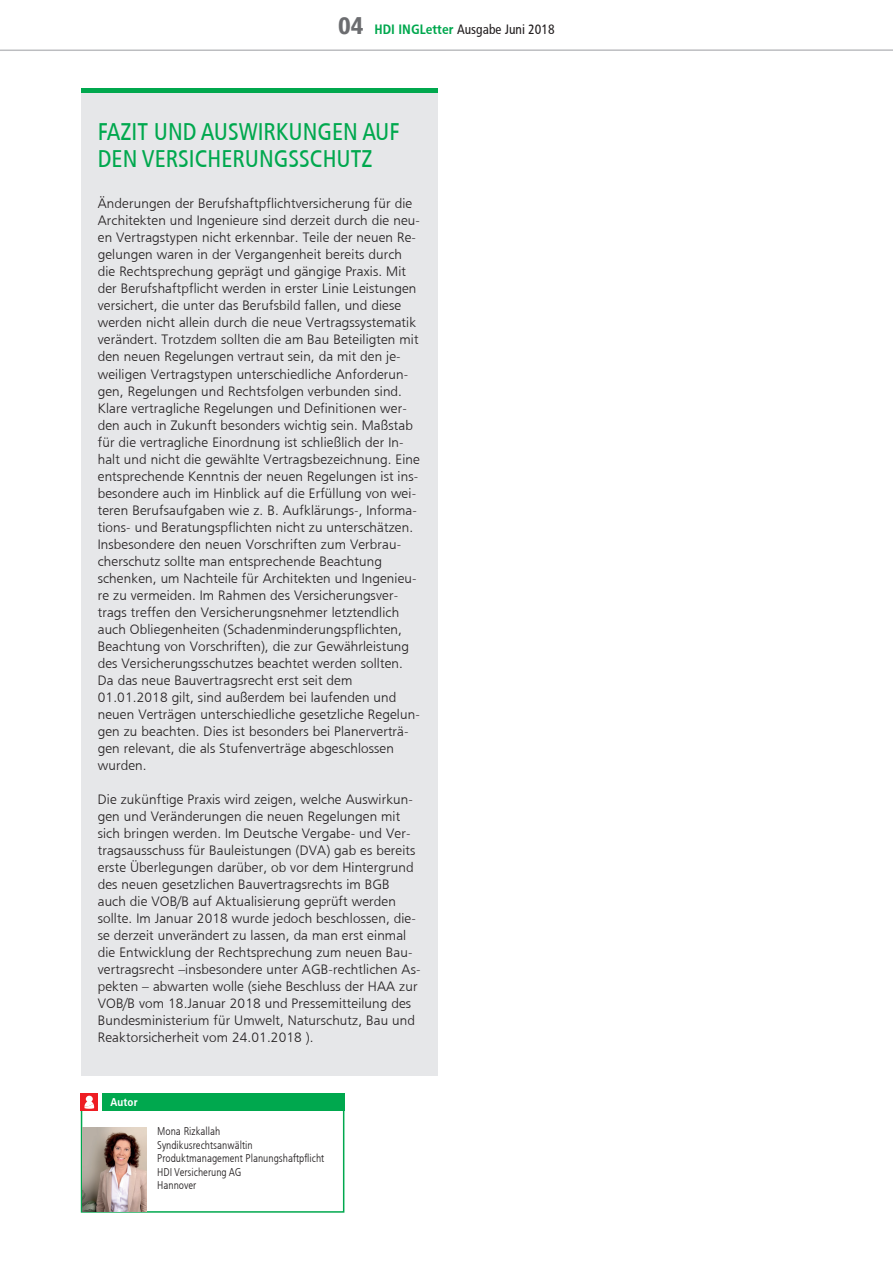
<style>
.page{position:relative;width:893px;height:1263px;background:#fff}
.page>*{position:absolute;margin:0;border:0;box-sizing:border-box;transform-origin:0 0}
.t1{font:24px/27px "HDI Gerling Sans Cond Regular";color:#00a84e}
.t2{font:13.5px/17px "HDI Gerling Sans Light";letter-spacing:.01em;color:#231f20}
.t3{font:13.5px "HDI Gerling Sans Cond Regular";color:#231f20}
.t4{font:11.25px/13.5px "HDI Gerling Sans Cond Light";color:#231f20}
.t5{font:11.25px "HDI Gerling Sans Cond Bold";letter-spacing:.01em;color:#fff}
.s1{font-family:"HDI Gerling Sans Cond Black";font-size:24px;color:#6c6d70}
.s2{font-family:"HDI Gerling Sans Cond Bold";color:#00a84e}
</style>
<div class="page">
<hr style="left:0;top:49px;width:893px;height:2px;background:#bcbdc0">
<div style="left:81px;top:88px;width:357px;height:988px;background:#e6e7e9"></div>
<hr style="left:81px;top:88px;width:357px;height:4px;background:#00a84e">
<div style="left:81px;top:1094px;width:263px;height:119px;border:2px solid #00a84e"></div>
<div style="left:102px;top:1094px;width:242px;height:17px;background:#00a84e"></div>
<div style="left:81px;top:1094px;width:17px;height:17px;background:#ee1d23"></div>
<svg style="left:84px;top:1096px;width:10px;height:13px"></svg>
<img style="left:82px;top:1127px;width:65px;height:84px">
<p class="t3" style="left:338px;top:22px;width:218px"><span class="s1">04</span> <span class="s2">HDI INGLetter</span> Ausgabe Juni 2018</p>
<h1 class="t1" style="left:98px;top:119px;width:303px">FAZIT UND AUSWIRKUNGEN AUF<br>DEN VERSICHERUNGSSCHUTZ</h1>
<p class="t2" style="left:98px;top:195px;width:324px">Änderungen der Berufshaftpflichtversicherung für die Architekten und Ingenieure sind derzeit durch die neu&shy;en Vertragstypen nicht erkennbar. Teile der neuen Re&shy;gelungen waren in der Vergangenheit bereits durch die Rechtsprechung geprägt und gängige Praxis. Mit der Berufshaftpflicht werden in erster Linie Leistungen versichert, die unter das Berufsbild fallen, und diese werden nicht allein durch die neue Vertragssystematik verändert. Trotzdem sollten die am Bau Beteiligten mit den neuen Regelungen vertraut sein, da mit den je&shy;weiligen Vertragstypen unterschiedliche Anforderun&shy;gen, Regelungen und Rechtsfolgen verbunden sind.<br>Klare vertragliche Regelungen und Definitionen wer&shy;den auch in Zukunft besonders wichtig sein. Maßstab für die vertragliche Einordnung ist schließlich der In&shy;halt und nicht die gewählte Vertragsbezeichnung. Eine entsprechende Kenntnis der neuen Regelungen ist ins&shy;besondere auch im Hinblick auf die Erfüllung von wei&shy;teren Berufsaufgaben wie z. B. Aufklärungs-, Informa&shy;tions- und Beratungspflichten nicht zu unterschätzen.<br>Insbesondere den neuen Vorschriften zum Verbrau&shy;cherschutz sollte man entsprechende Beachtung schenken, um Nachteile für Architekten und Ingenieu&shy;re zu vermeiden. Im Rahmen des Versicherungsver&shy;trags treffen den Versicherungsnehmer letztendlich auch Obliegenheiten (Schadenminderungspflichten, Beachtung von Vorschriften), die zur Gewährleistung des Versicherungsschutzes beachtet werden sollten.<br>Da das neue Bauvertragsrecht erst seit dem 01.01.2018 gilt, sind außerdem bei laufenden und neuen Verträgen unterschiedliche gesetzliche Regelun&shy;gen zu beachten. Dies ist besonders bei Planerverträ&shy;gen relevant, die als Stufenverträge abgeschlossen wurden.</p>
<p class="t2" style="left:98px;top:791px;width:324px">Die zukünftige Praxis wird zeigen, welche Auswirkun&shy;gen und Veränderungen die neuen Regelungen mit sich bringen werden. Im Deutsche Vergabe- und Ver&shy;tragsausschuss für Bauleistungen (DVA) gab es bereits erste Überlegungen darüber, ob vor dem Hintergrund des neuen gesetzlichen Bauvertragsrechts im BGB auch die VOB/B auf Aktualisierung geprüft werden sollte. Im Januar 2018 wurde jedoch beschlossen, die&shy;se derzeit unverändert zu lassen, da man erst einmal die Entwicklung der Rechtsprechung zum neuen Bau&shy;vertragsrecht –insbesondere unter AGB-rechtlichen As&shy;pekten – abwarten wolle (siehe Beschluss der HAA zur VOB/B vom 18.Januar 2018 und Pressemitteilung des Bundesministerium für Umwelt, Naturschutz, Bau und Reaktorsicherheit vom 24.01.2018 ).</p>
<p class="t5" style="left:111px;top:1095px;width:29px">Autor</p>
<p class="t4" style="left:157px;top:1125px;width:169px">Mona Rizkallah<br>Syndikusrechtsanwältin<br>Produktmanagement Planungshaftpflicht<br>HDI Versicherung AG<br>Hannover</p>
</div>
